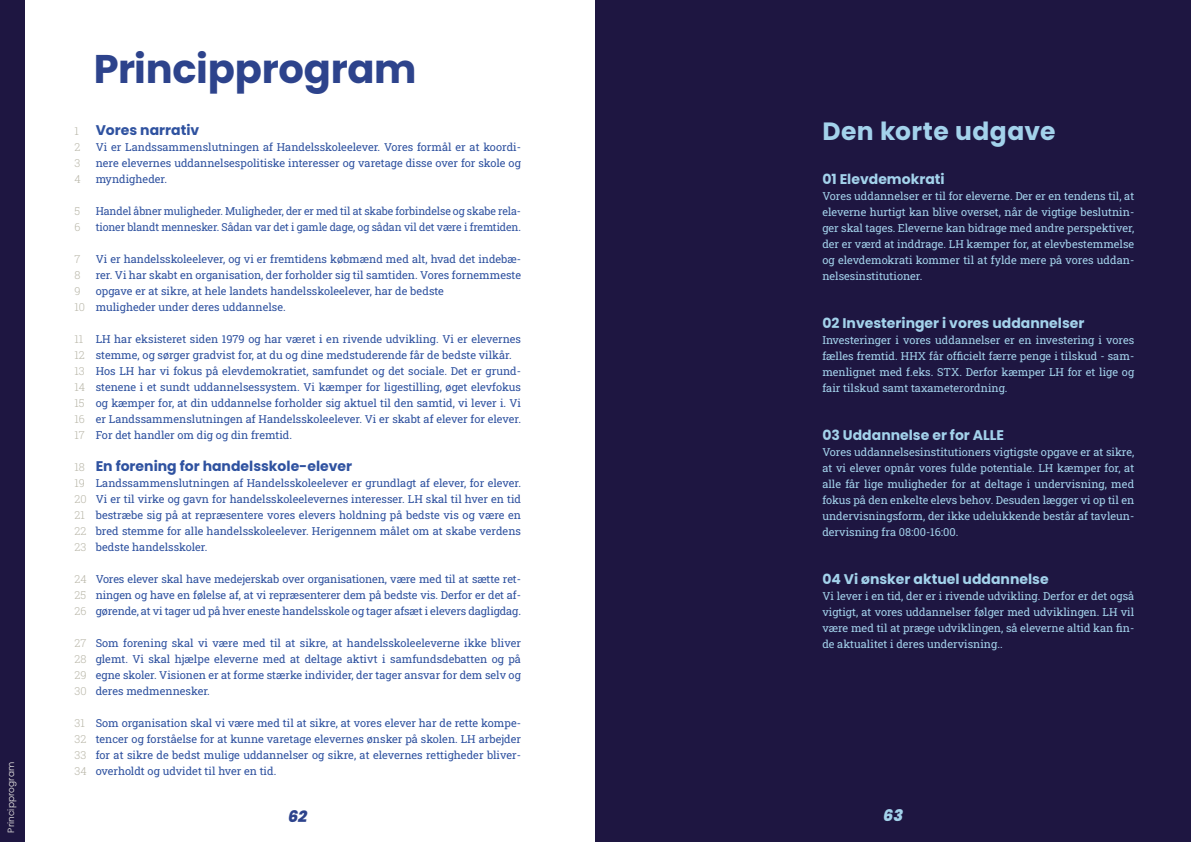
<style>
.page{position:relative;width:1191px;height:842px;background:#fff}
.page>*{position:absolute;margin:0;border:0;box-sizing:border-box;transform-origin:0 0}
.t1{font:700 40px "Poppins";letter-spacing:-.01em;color:#2d438c}
.t2{font:700 25px "Poppins";letter-spacing:.02em;color:#a3d2eb}
.t3{font:italic 800 16px "Poppins";color:#2d438c}
.t4{font:italic 800 16px "Poppins";color:#a3d2eb}
.t5{font:700 14px "Poppins";color:#a3d2eb}
.t6{font:700 14px "Poppins";color:#2f52a0}
.t7{font:11px/16px "Roboto Slab";color:#2f52a0;text-align:justify}
.t8{font:11px/16px "Roboto Slab";color:#a3d2eb;text-align:justify}
.t9{font:300 11px/16px "Roboto Slab";color:#b8b6a8}
.t10{font:300 9px "Poppins";letter-spacing:.01em;color:#f6f5ee}
</style>
<div class="page">
<div style="left:595px;top:0;width:596px;height:842px;background:#1e1641"></div>
<div style="left:0;top:0;width:24px;height:842px;background:#1e1641"></div>
<p class="t10" style="left:6px;top:833px;width:72px;rotate:-90deg">Principprogram</p>
<p class="t9" style="left:74px;top:123px;width:8px">1<br>2<br>3<br>4</p>
<p class="t9" style="left:74px;top:203px;width:8px">5<br>6</p>
<p class="t9" style="left:74px;top:251px;width:12px">7<br>8<br>9<br>10</p>
<p class="t9" style="left:74px;top:331px;width:12px">11<br>12<br>13<br>14<br>15<br>16<br>17</p>
<p class="t9" style="left:74px;top:459px;width:14px">18<br>19<br>20<br>21<br>22<br>23</p>
<p class="t9" style="left:74px;top:571px;width:14px;text-align:justify">24<br>25<br>26</p>
<p class="t9" style="left:74px;top:635px;width:14px;text-align:justify">27<br>28<br>29<br>30</p>
<p class="t9" style="left:74px;top:715px;width:14px">31<br>32<br>33<br>34</p>
<h1 class="t1" style="left:94px;top:46px;width:324px">Principprogram</h1>
<p class="t6" style="left:96px;top:122px;width:105px">Vores narrativ</p>
<p class="t7" style="left:96px;top:139px;width:427px">Vi er Landssammenslutningen af Handelsskoleelever. Vores formål er at koordi&shy;nere elevernes uddannelsespolitiske interesser og varetage disse over for skole og myndigheder.</p>
<p class="t7" style="left:96px;top:203px;width:427px">Handel åbner muligheder. Muligheder, der er med til at skabe forbindelse og skabe rela&shy;tioner blandt mennesker. Sådan var det i gamle dage, og sådan vil det være i fremtiden.</p>
<p class="t7" style="left:96px;top:251px;width:427px;text-align:left">Vi er handelsskoleelever, og vi er fremtidens købmænd med alt, hvad det indebæ&shy;rer. Vi har skabt en organisation, der forholder sig til samtiden. Vores fornemmeste opgave er at sikre, at hele landets handelsskoleelever, har de bedste<br>muligheder under deres uddannelse.</p>
<p class="t7" style="left:96px;top:331px;width:427px;text-align:left">LH har eksisteret siden 1979 og har været i en rivende udvikling. Vi er elevernes stemme, og sørger gradvist for, at du og dine medstuderende får de bedste vilkår.<br>Hos LH har vi fokus på elevdemokratiet, samfundet og det sociale. Det er grund&shy;stenene i et sundt uddannelsessystem. Vi kæmper for ligestilling, øget elevfokus og kæmper for, at din uddannelse forholder sig aktuel til den samtid, vi lever i. Vi er Landssammenslutningen af Handelsskoleelever. Vi er skabt af elever for elever.<br>For det handler om dig og din fremtid.</p>
<p class="t6" style="left:96px;top:458px;width:258px">En forening for handelsskole-elever</p>
<p class="t7" style="left:96px;top:475px;width:427px">Landssammenslutningen af Handelsskoleelever er grundlagt af elever, for elever.<br>Vi er til virke og gavn for handelsskoleelevernes interesser. LH skal til hver en tid bestræbe sig på at repræsentere vores elevers holdning på bedste vis og være en bred stemme for alle handelsskoleelever. Herigennem målet om at skabe verdens bedste handelsskoler.</p>
<p class="t7" style="left:96px;top:571px;width:427px">Vores elever skal have medejerskab over organisationen, være med til at sætte ret&shy;ningen og have en følelse af, at vi repræsenterer dem på bedste vis. Derfor er det af&shy;gørende, at vi tager ud på hver eneste handelsskole og tager afsæt i elevers dagligdag.</p>
<p class="t7" style="left:96px;top:635px;width:427px">Som forening skal vi være med til at sikre, at handelsskoleeleverne ikke bliver glemt. Vi skal hjælpe eleverne med at deltage aktivt i samfundsdebatten og på egne skoler. Visionen er at forme stærke individer, der tager ansvar for dem selv og deres medmennesker.</p>
<p class="t7" style="left:96px;top:715px;width:427px">Som organisation skal vi være med til at sikre, at vores elever har de rette kompe&shy;tencer og forståelse for at kunne varetage elevernes ønsker på skolen. LH arbejder for at sikre de bedst mulige uddannelser og sikre, at elevernes rettigheder bliver&shy;overholdt og udvidet til hver en tid.</p>
<h3 class="t3" style="left:288px;top:807px;width:21px">62</h3>
<h2 class="t2" style="left:822px;top:116px;width:235px">Den korte udgave</h2>
<p class="t5" style="left:822px;top:171px;width:124px">01 Elevdemokrati</p>
<p class="t8" style="left:822px;top:188px;width:313px">Vores uddannelser er til for eleverne. Der er en tendens til, at eleverne hurtigt kan blive overset, når de vigtige beslutnin&shy;ger skal tages. Eleverne kan bidrage med andre perspektiver, der er værd at inddrage. LH kæmper for, at elevbestemmelse og elevdemokrati kommer til at fylde mere på vores uddan&shy;nelsesinstitutioner.</p>
<p class="t5" style="left:822px;top:315px;width:263px">02 Investeringer i vores uddannelser</p>
<p class="t8" style="left:822px;top:332px;width:313px">Investeringer i vores uddannelser er en investering i vores fælles fremtid. HHX får officielt færre penge i tilskud - sam&shy;menlignet med f.eks. STX. Derfor kæmper LH for et lige og fair tilskud samt taxameterordning.</p>
<p class="t5" style="left:822px;top:427px;width:183px">03 Uddannelse er for ALLE</p>
<p class="t8" style="left:822px;top:444px;width:313px">Vores uddannelsesinstitutioners vigtigste opgave er at sikre, at vi elever opnår vores fulde potentiale. LH kæmper for, at alle får lige muligheder for at deltage i undervisning, med fokus på den enkelte elevs behov. Desuden lægger vi op til en undervisningsform, der ikke udelukkende består af tavleun&shy;dervisning fra 08:00-16:00.</p>
<p class="t5" style="left:822px;top:571px;width:228px">04 Vi ønsker aktuel uddannelse</p>
<p class="t8" style="left:822px;top:588px;width:313px">Vi lever i en tid, der er i rivende udvikling. Derfor er det også vigtigt, at vores uddannelser følger med udviklingen. LH vil være med til at præge udviklingen, så eleverne altid kan fin&shy;de aktualitet i deres undervisning..</p>
<h3 class="t4" style="left:883px;top:806px;width:21px">63</h3>
</div>
